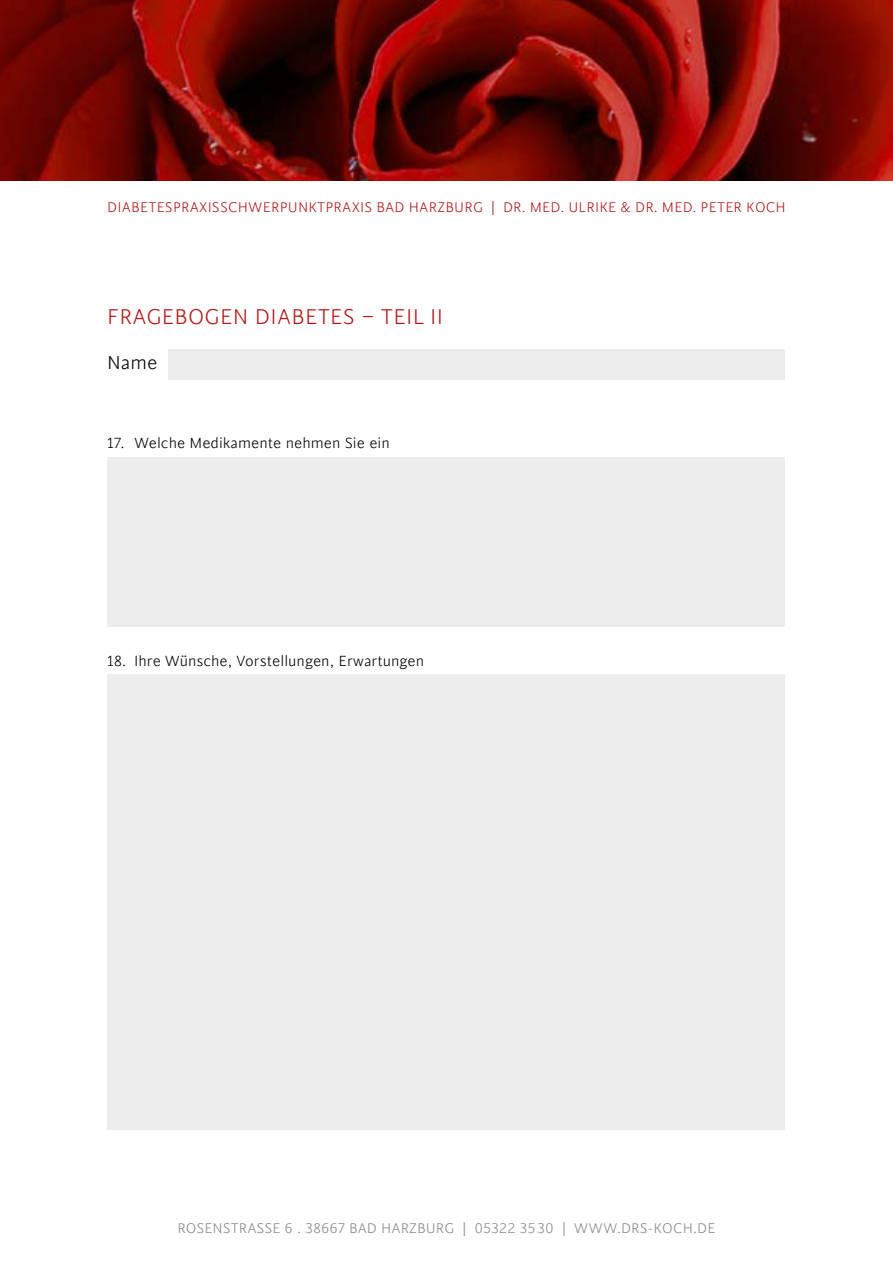
<style>
.page{position:relative;width:893px;height:1263px;background:#fff}
.page>*{position:absolute;margin:0;border:0;box-sizing:border-box;transform-origin:0 0}
.t1{font:300 24px "Cinta";letter-spacing:.01em;color:#ae1916}
.t2{font:300 21px "Cinta";color:#000}
.t3{font:300 16.5px "Cinta";color:#000}
.t4{font:300 15.75px "Cinta";letter-spacing:.01em;color:#ae1916}
.t5{font:300 15.75px "Cinta";color:#878786}
</style>
<div class="page">
<img style="left:0;top:0;width:892px;height:180px">
<div style="left:168px;top:349px;width:616px;height:30px;background:#ededed"></div>
<div style="left:107px;top:457px;width:677px;height:170px;background:#ededed"></div>
<div style="left:107px;top:674px;width:677px;height:456px;background:#ededed"></div>
<p class="t4" style="left:107px;top:201px;width:680px">DIABETESPRAXISSCHWERPUNKTPRAXIS BAD HARZBURG | DR. MED. ULRIKE &amp; DR. MED. PETER KOCH</p>
<h1 class="t1" style="left:107px;top:307px;width:337px">FRAGEBOGEN DIABETES – TEIL II</h1>
<h2 class="t2" style="left:107px;top:354px;width:52px">Name</h2>
<p class="t3" style="left:107px;top:437px;width:284px">17. Welche Medikamente nehmen Sie ein</p>
<p class="t3" style="left:107px;top:655px;width:319px">18. Ihre Wünsche, Vorstellungen, Erwartungen</p>
<p class="t5" style="left:177px;top:1222px;width:540px">ROSENSTRASSE 6 . 38667 BAD HARZBURG | 05322 3530 | WWW.DRS-KOCH.DE</p>
</div>
